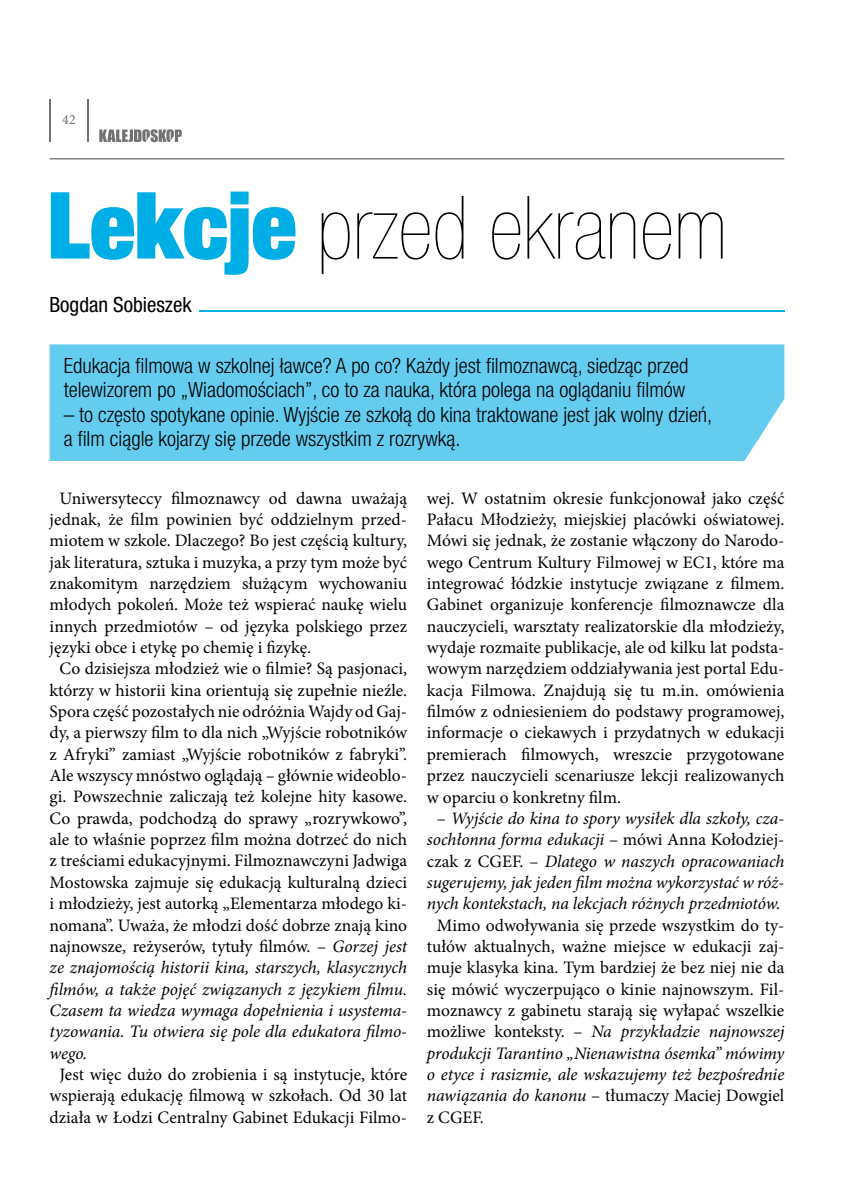
<style>
.page{position:relative;width:844px;height:1191px;background:#fff}
.page>*{position:absolute;margin:0;border:0;box-sizing:border-box;transform-origin:0 0}
.t1{font:200 condensed 87.5px "Helvetica Neue LT Pro";color:#000}
.t2{font:300 condensed 21px/24.5px "Helvetica Neue LT Pro";color:#000}
.t3{font:condensed 21px "Helvetica Neue LT Pro";color:#000}
.t4{font:17.5px/21.3px "Minion Pro";color:#000;text-align:justify}
.t5{font:italic 17.5px/21.3px "Minion Pro";letter-spacing:-.005em;color:#000;text-align:center}
.t6{font:14px "Minion Pro";color:#707172}
.s1{font-weight:900;font-size:92.75px;color:#00aee6}
.s2{font-style:italic}
.s3{font-style:normal}
</style>
<div class="page">
<hr style="left:50px;top:99px;width:1px;height:43px;background:#707172">
<hr style="left:88px;top:99px;width:1px;height:43px;background:#707172">
<hr style="left:50px;top:158px;width:734px;height:1px;background:#707172">
<svg style="left:99px;top:129px;width:83px;height:13px"></svg>
<div style="left:50px;top:344px;width:734px;height:117px;background:#64cdef"></div>
<hr style="left:198px;top:310px;width:586px;height:2px;background:#00aee6">
<p class="t6" style="left:62px;top:110px;width:15px">42</p>
<h1 class="t1" style="left:47px;top:180px;width:681px"><span class="s1">Lekcje</span> przed ekranem</h1>
<p class="t3" style="left:49px;top:292px;width:144px">Bogdan Sobieszek</p>
<p class="t2" style="left:64px;top:353px;width:626px">Edukacja filmowa w szkolnej ławce? A po co? Każdy jest filmoznawcą, siedząc przed telewizorem po „Wiadomościach”, co to za nauka, która polega na oglądaniu filmów</p>
<p class="t2" style="left:64px;top:402px;width:650px">– to często spotykane opinie. Wyjście ze szkołą do kina traktowane jest jak wolny dzień, a film ciągle kojarzy się przede wszystkim z rozrywką.</p>
<p class="t4" style="left:60px;top:487px;width:349px">Uniwersyteccy filmoznawcy od dawna uważają</p>
<p class="t4" style="left:50px;top:509px;width:359px">jednak, że film powinien być oddzielnym przed-</p>
<p class="t4" style="left:50px;top:530px;width:359px">miotem w szkole. Dlaczego? Bo jest częścią kultury,</p>
<p class="t4" style="left:50px;top:551px;width:359px">jak literatura, sztuka i muzyka, a przy tym może być</p>
<p class="t4" style="left:50px;top:573px;width:359px">znakomitym narzędziem służącym wychowaniu</p>
<p class="t4" style="left:50px;top:594px;width:359px">młodych pokoleń. Może też wspierać naukę wielu</p>
<p class="t4" style="left:50px;top:615px;width:359px">innych przedmiotów – od języka polskiego przez</p>
<p class="t4" style="left:50px;top:637px;width:263px">języki obce i etykę po chemię i fizykę.</p>
<p class="t4" style="left:60px;top:658px;width:349px">Co dzisiejsza młodzież wie o filmie? Są pasjonaci,</p>
<p class="t4" style="left:50px;top:679px;width:359px">którzy w historii kina orientują się zupełnie nieźle.</p>
<p class="t4" style="left:50px;top:701px;width:359px">Spora część pozostałych nie odróżnia Wajdy od Gaj-</p>
<p class="t4" style="left:50px;top:722px;width:359px">dy, a pierwszy film to dla nich „Wyjście robotników</p>
<p class="t4" style="left:50px;top:743px;width:359px">z Afryki” zamiast „Wyjście robotników z fabryki”.</p>
<p class="t4" style="left:50px;top:765px;width:359px">Ale wszyscy mnóstwo oglądają – głównie wideoblo-</p>
<p class="t4" style="left:50px;top:786px;width:359px">gi. Powszechnie zaliczają też kolejne hity kasowe.</p>
<p class="t4" style="left:50px;top:807px;width:359px">Co prawda, podchodzą do sprawy „rozrywkowo”,</p>
<p class="t4" style="left:50px;top:829px;width:359px">ale to właśnie poprzez film można dotrzeć do nich</p>
<p class="t4" style="left:50px;top:850px;width:359px">z treściami edukacyjnymi. Filmoznawczyni Jadwiga</p>
<p class="t4" style="left:50px;top:871px;width:359px">Mostowska zajmuje się edukacją kulturalną dzieci</p>
<p class="t4" style="left:50px;top:893px;width:359px">i młodzieży, jest autorką „Elementarza młodego ki-</p>
<p class="t4" style="left:50px;top:914px;width:359px">nomana”. Uważa, że młodzi dość dobrze znają kino</p>
<p class="t4" style="left:50px;top:935px;width:359px">najnowsze, reżyserów, tytuły filmów. – <span class="s2">Gorzej jest</span></p>
<p class="t5" style="left:50px;top:957px;width:359px">ze znajomością historii kina, starszych, klasycznych</p>
<p class="t5" style="left:50px;top:978px;width:359px">filmów, a także pojęć związanych z językiem filmu.</p>
<p class="t5" style="left:50px;top:999px;width:359px">Czasem ta wiedza wymaga dopełnienia i usystema-</p>
<p class="t5" style="left:50px;top:1021px;width:359px">tyzowania. Tu otwiera się pole dla edukatora filmo-</p>
<p class="t5" style="left:50px;top:1042px;width:39px">wego.</p>
<p class="t4" style="left:50px;top:1063px;width:359px;text-align:center">Jest więc dużo do zrobienia i są instytucje, które wspierają edukację filmową w szkołach. Od 30 lat działa w Łodzi Centralny Gabinet Edukacji Filmo-</p>
<p class="t4" style="left:427px;top:487px;width:359px">wej. W ostatnim okresie funkcjonował jako część Pałacu Młodzieży, miejskiej placówki oświatowej.<br>Mówi się jednak, że zostanie włączony do Narodo&shy;wego Centrum Kultury Filmowej w EC1, które ma integrować łódzkie instytucje związane z filmem.<br>Gabinet organizuje konferencje filmoznawcze dla nauczycieli, warsztaty realizatorskie dla młodzieży, wydaje rozmaite publikacje, ale od kilku lat podsta&shy;wowym narzędziem oddziaływania jest portal Edu&shy;kacja Filmowa. Znajdują się tu m.in. omówienia filmów z odniesieniem do podstawy programowej, informacje o ciekawych i przydatnych w edukacji premierach filmowych, wreszcie przygotowane przez nauczycieli scenariusze lekcji realizowanych w oparciu o konkretny film.</p>
<p class="t5" style="left:427px;top:807px;width:359px"><span class="s3">–</span> Wyjście do kina to spory wysiłek dla szkoły, cza&shy;sochłonna forma edukacji <span class="s3">– mówi Anna Kołodziej&shy;czak z CGEF. –</span> Dlatego w naszych opracowaniach sugerujemy, jak jeden film można wykorzystać w róż&shy;nych kontekstach, na lekcjach różnych przedmiotów.</p>
<p class="t4" style="left:427px;top:914px;width:359px;text-indent:10px">Mimo odwoływania się przede wszystkim do ty&shy;tułów aktualnych, ważne miejsce w edukacji zaj&shy;muje klasyka kina. Tym bardziej że bez niej nie da się mówić wyczerpująco o kinie najnowszym. Fil&shy;moznawcy z gabinetu starają się wyłapać wszelkie możliwe konteksty. – <span class="s2">Na przykładzie najnowszej produkcji Tarantino „Nienawistna ósemka” mówimy o etyce i rasizmie, ale wskazujemy też bezpośrednie nawiązania do kanonu</span> – tłumaczy Maciej Dowgiel z CGEF.</p>
</div>
